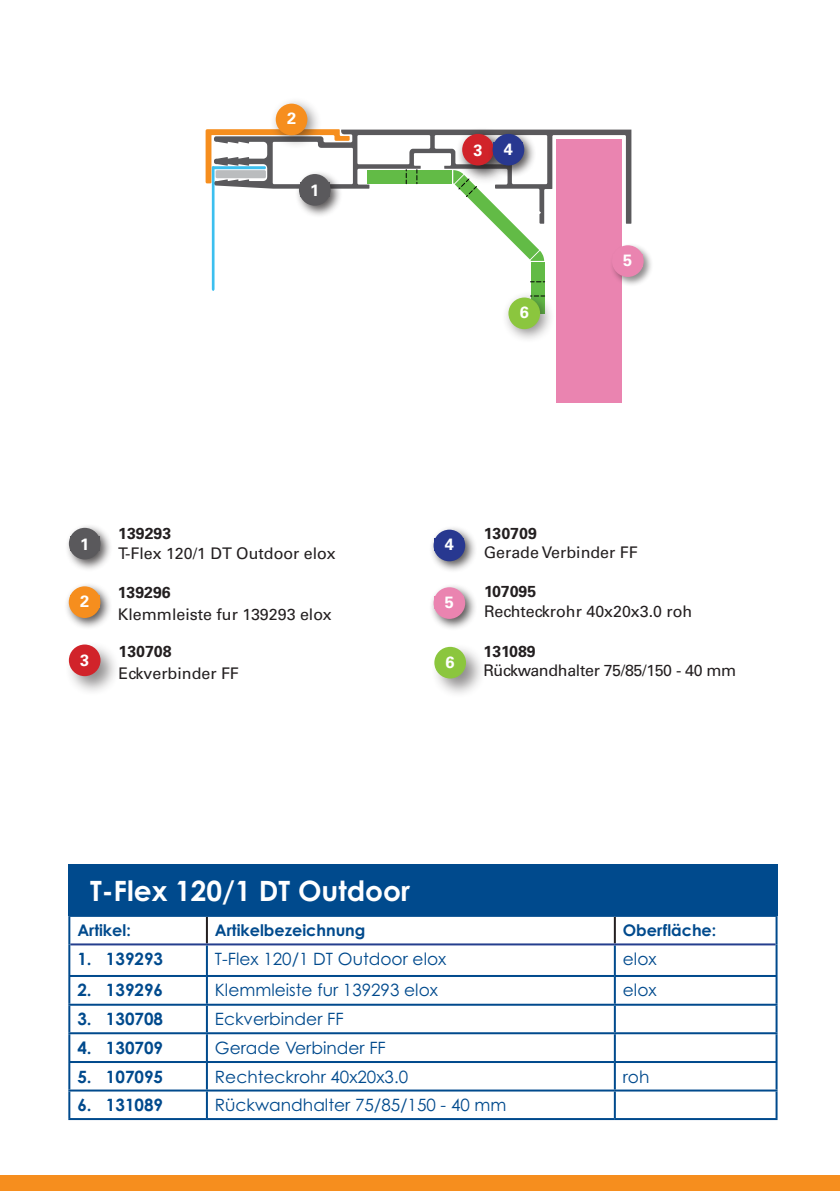
<style>
.page{position:relative;width:840px;height:1191px;background:#fff}
.page>*{position:absolute;margin:0;border:0;box-sizing:border-box;transform-origin:0 0}
.t1{font:700 28px "Century Gothic Pro";color:#fff}
.t2{font:17px "Century Gothic Pro";color:#004a8d}
.t3{font:700 17px "Century Gothic Pro";color:#004a8d}
.t4{font:700 16.4px "Univers LT Std";color:#fff}
.t5{font:16px "Univers LT Std";color:#231f20}
.t6{font:700 16px "Century Gothic Pro";color:#004a8d}
.t7{font:16px "Univers LT Std";letter-spacing:-.02em;color:#231f20}
.t8{font:700 15.8px "Univers LT Std";color:#231f20}
</style>
<div class="page">
<hr style="left:206px;top:917px;width:2px;height:26px;background:#231f20">
<hr style="left:613px;top:917px;width:2px;height:26px;background:#231f20">
<hr style="left:68px;top:915px;width:139px;height:2px;background:#004a8d">
<hr style="left:68px;top:917px;width:2px;height:27px;background:#004a8d">
<hr style="left:207px;top:915px;width:407px;height:2px;background:#004a8d">
<hr style="left:614px;top:915px;width:163px;height:2px;background:#004a8d">
<hr style="left:775px;top:917px;width:2px;height:27px;background:#004a8d">
<hr style="left:70px;top:943px;width:137px;height:2px;background:#253f8e">
<hr style="left:207px;top:943px;width:407px;height:2px;background:#253f8e">
<hr style="left:614px;top:943px;width:161px;height:2px;background:#253f8e">
<hr style="left:68px;top:944px;width:2px;height:31px;background:#004a8d">
<hr style="left:206px;top:945px;width:2px;height:30px;background:#004a8d">
<hr style="left:613px;top:945px;width:2px;height:30px;background:#004a8d">
<hr style="left:775px;top:944px;width:2px;height:31px;background:#004a8d">
<hr style="left:68px;top:975px;width:139px;height:2px;background:#004a8d">
<hr style="left:68px;top:977px;width:2px;height:26px;background:#004a8d">
<hr style="left:207px;top:975px;width:407px;height:2px;background:#004a8d">
<hr style="left:206px;top:977px;width:2px;height:26px;background:#004a8d">
<hr style="left:614px;top:975px;width:163px;height:2px;background:#004a8d">
<hr style="left:613px;top:977px;width:2px;height:26px;background:#004a8d">
<hr style="left:775px;top:977px;width:2px;height:26px;background:#004a8d">
<hr style="left:68px;top:1003px;width:139px;height:2px;background:#004a8d">
<hr style="left:68px;top:1005px;width:2px;height:27px;background:#004a8d">
<hr style="left:207px;top:1003px;width:407px;height:2px;background:#004a8d">
<hr style="left:206px;top:1005px;width:2px;height:27px;background:#004a8d">
<hr style="left:614px;top:1003px;width:163px;height:2px;background:#004a8d">
<hr style="left:613px;top:1005px;width:2px;height:27px;background:#004a8d">
<hr style="left:775px;top:1005px;width:2px;height:27px;background:#004a8d">
<hr style="left:68px;top:1032px;width:139px;height:2px;background:#004a8d">
<hr style="left:68px;top:1034px;width:2px;height:27px;background:#004a8d">
<hr style="left:207px;top:1032px;width:407px;height:2px;background:#004a8d">
<hr style="left:206px;top:1034px;width:2px;height:27px;background:#004a8d">
<hr style="left:614px;top:1032px;width:163px;height:2px;background:#004a8d">
<hr style="left:613px;top:1034px;width:2px;height:27px;background:#004a8d">
<hr style="left:775px;top:1034px;width:2px;height:27px;background:#004a8d">
<hr style="left:68px;top:1061px;width:139px;height:2px;background:#004a8d">
<hr style="left:68px;top:1063px;width:2px;height:26px;background:#004a8d">
<hr style="left:207px;top:1061px;width:407px;height:2px;background:#004a8d">
<hr style="left:206px;top:1063px;width:2px;height:26px;background:#004a8d">
<hr style="left:614px;top:1061px;width:163px;height:2px;background:#004a8d">
<hr style="left:613px;top:1063px;width:2px;height:26px;background:#004a8d">
<hr style="left:775px;top:1063px;width:2px;height:26px;background:#004a8d">
<hr style="left:68px;top:1089px;width:139px;height:2px;background:#004a8d">
<hr style="left:68px;top:1091px;width:2px;height:27px;background:#004a8d">
<hr style="left:207px;top:1089px;width:407px;height:2px;background:#004a8d">
<hr style="left:206px;top:1091px;width:2px;height:27px;background:#004a8d">
<hr style="left:614px;top:1089px;width:163px;height:2px;background:#004a8d">
<hr style="left:613px;top:1091px;width:2px;height:27px;background:#004a8d">
<hr style="left:775px;top:1091px;width:2px;height:27px;background:#004a8d">
<hr style="left:68px;top:1118px;width:139px;height:2px;background:#004a8d">
<hr style="left:207px;top:1118px;width:407px;height:2px;background:#004a8d">
<hr style="left:614px;top:1118px;width:163px;height:2px;background:#004a8d">
<div style="left:68px;top:864px;width:709px;height:52px;background:#004a8d"></div>
<div style="left:0;top:1175px;width:839px;height:16px;background:#f68e1e"></div>
<div style="left:64px;top:523px;width:49px;height:49px;background:#231f20;opacity:.75"></div>
<div style="left:69px;top:528px;width:31px;height:31px;background:#5a595c;border-radius:50%"></div>
<div style="left:70px;top:536px;width:29px;height:15px;background:#5a595c"></div>
<div style="left:64px;top:582px;width:49px;height:48px;background:#231f20;opacity:.75"></div>
<div style="left:69px;top:586px;width:31px;height:32px;background:#f68e1e;border-radius:50%"></div>
<div style="left:64px;top:640px;width:57px;height:56px;background:#231f20;opacity:.5"></div>
<div style="left:69px;top:644px;width:31px;height:32px;background:#d1232a;border-radius:50%"></div>
<div style="left:429px;top:583px;width:48px;height:48px;background:#231f20;opacity:.75"></div>
<div style="left:433px;top:587px;width:32px;height:32px;background:#ea84b0;border-radius:50%"></div>
<div style="left:429px;top:642px;width:57px;height:56px;background:#231f20;opacity:.5"></div>
<div style="left:434px;top:647px;width:32px;height:31px;background:#8bc63e;border-radius:50%"></div>
<div style="left:429px;top:525px;width:48px;height:48px;background:#231f20;opacity:.75"></div>
<div style="left:433px;top:529px;width:32px;height:32px;background:#283890;border-radius:50%"></div>
<div style="left:556px;top:139px;width:65px;height:264px;background:#ea84b0"></div>
<svg style="left:205px;top:129px;width:426px;height:168px"></svg>
<div style="left:215px;top:170px;width:51px;height:8px;background:#babcbe;border-radius:2px"></div>
<hr style="left:212px;top:166px;width:54px;height:3px;background:#3cbfef">
<div style="left:294px;top:170px;width:49px;height:48px;background:#231f20;opacity:.75"></div>
<div style="left:299px;top:174px;width:31px;height:32px;background:#5a595c;border-radius:50%"></div>
<div style="left:300px;top:182px;width:29px;height:15px;background:#5a595c"></div>
<div style="left:269px;top:97px;width:53px;height:53px;background:#231f20;opacity:.5"></div>
<div style="left:275px;top:104px;width:32px;height:31px;background:#f68e1e;border-radius:50%"></div>
<div style="left:501px;top:291px;width:53px;height:53px;background:#231f20;opacity:.5"></div>
<div style="left:508px;top:297px;width:32px;height:32px;background:#8bc63e;border-radius:50%"></div>
<div style="left:609px;top:243px;width:44px;height:44px;background:#231f20;opacity:.5"></div>
<div style="left:611px;top:245px;width:32px;height:32px;background:#ea84b0;border-radius:50%"></div>
<div style="left:455px;top:127px;width:53px;height:53px;background:#231f20;opacity:.75"></div>
<div style="left:457px;top:129px;width:56px;height:57px;background:#231f20;opacity:.5"></div>
<div style="left:462px;top:134px;width:31px;height:31px;background:#d1232a;border-radius:50%"></div>
<div style="left:488px;top:129px;width:48px;height:49px;background:#231f20;opacity:.75"></div>
<div style="left:492px;top:134px;width:32px;height:31px;background:#283890;border-radius:50%"></div>
<div style="left:493px;top:142px;width:29px;height:13px;background:#283890"></div>
<p class="t4" style="left:287px;top:109px;width:11px">2</p>
<p class="t4" style="left:310px;top:180px;width:11px">1</p>
<p class="t4" style="left:473px;top:140px;width:11px">3</p>
<p class="t4" style="left:503px;top:139px;width:11px">4</p>
<p class="t4" style="left:519px;top:303px;width:11px">6</p>
<p class="t4" style="left:623px;top:250px;width:11px">5</p>
<p class="t8" style="left:118px;top:524px;width:54px">139293</p>
<p class="t5" style="left:118px;top:543px;width:219px">T-Flex 120/1 DT Outdoor elox</p>
<p class="t8" style="left:118px;top:583px;width:54px">139296</p>
<p class="t5" style="left:118px;top:604px;width:215px">Klemmleiste fur 139293 elox</p>
<p class="t8" style="left:118px;top:642px;width:54px">130708</p>
<p class="t5" style="left:118px;top:663px;width:122px">Eckverbinder FF</p>
<p class="t4" style="left:80px;top:534px;width:11px">1</p>
<p class="t4" style="left:444px;top:535px;width:11px">4</p>
<p class="t4" style="left:80px;top:591px;width:11px">2</p>
<p class="t4" style="left:445px;top:592px;width:11px">4</p>
<p class="t4" style="left:444px;top:592px;width:11px">5</p>
<p class="t4" style="left:80px;top:651px;width:11px">3</p>
<p class="t4" style="left:80px;top:651px;width:11px">4</p>
<p class="t4" style="left:445px;top:654px;width:11px">46</p>
<p class="t8" style="left:483px;top:524px;width:54px">130709</p>
<p class="t5" style="left:483px;top:543px;width:155px">Gerade Verbinder FF</p>
<p class="t8" style="left:484px;top:582px;width:54px">107095</p>
<p class="t5" style="left:484px;top:601px;width:209px">Rechteckrohr 40x20x3.0 roh</p>
<p class="t8" style="left:483px;top:642px;width:54px">131089</p>
<p class="t7" style="left:483px;top:661px;width:254px">Rückwandhalter 75/85/150 - 40 mm</p>
<h1 class="t1" style="left:90px;top:873px;width:321px">T-Flex 120/1 DT Outdoor</h1>
<p class="t6" style="left:77px;top:920px;width:55px">Artikel:</p>
<p class="t6" style="left:215px;top:920px;width:152px">Artikelbezeichnung</p>
<p class="t6" style="left:622px;top:920px;width:95px">Oberfläche:</p>
<p class="t3" style="left:77px;top:948px;width:87px">1. 139293</p>
<p class="t2" style="left:215px;top:948px;width:233px">T-Flex 120/1 DT Outdoor elox</p>
<p class="t2" style="left:622px;top:948px;width:35px">elox</p>
<p class="t3" style="left:77px;top:979px;width:87px">2. 139296</p>
<p class="t2" style="left:215px;top:980px;width:224px">Klemmleiste fur 139293 elox</p>
<p class="t2" style="left:622px;top:980px;width:35px">elox</p>
<p class="t3" style="left:77px;top:1008px;width:87px">3. 130708</p>
<p class="t2" style="left:215px;top:1008px;width:130px">Eckverbinder FF</p>
<p class="t3" style="left:77px;top:1037px;width:87px">4. 130709</p>
<p class="t2" style="left:215px;top:1037px;width:172px">Gerade Verbinder FF</p>
<p class="t3" style="left:77px;top:1065px;width:87px">5. 107095</p>
<p class="t2" style="left:215px;top:1066px;width:195px">Rechteckrohr 40x20x3.0</p>
<p class="t2" style="left:622px;top:1066px;width:28px">roh</p>
<p class="t3" style="left:77px;top:1094px;width:87px">6. 131089</p>
<p class="t2" style="left:215px;top:1094px;width:293px">Rückwandhalter 75/85/150 - 40 mm</p>
</div>
